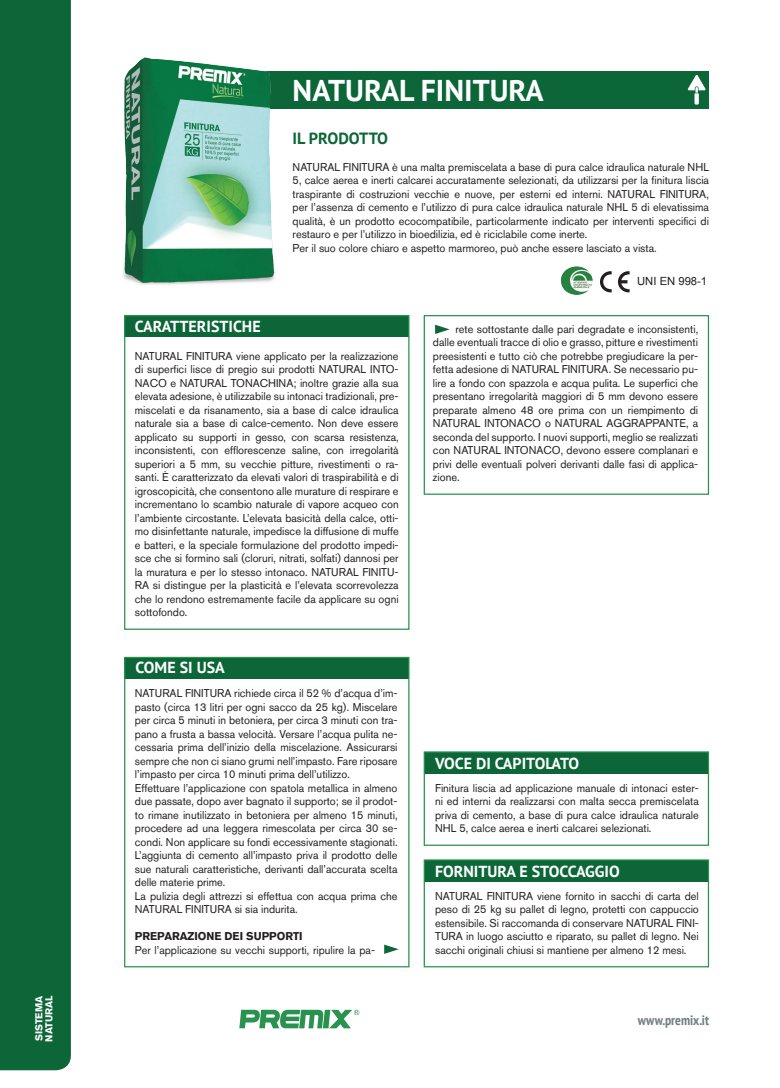
<style>
.page{position:relative;width:780px;height:1088px;background:#fff}
.page>*{position:absolute;margin:0;border:0;box-sizing:border-box;transform-origin:0 0}
.t1{font:700 30px "PT Sans";color:#fff}
.t2{font:700 16.25px "PT Sans";color:#0c6638}
.t3{font:700 15.88px "PT Sans";color:#fff}
.t4{font:700 condensed 13.75px "PT Sans";color:#717f83}
.t5{font:11.25px/13.5px "Akzidenz Grotesk BQ";color:#231f20;text-align:justify}
.t6{font:700 11.25px "Akzidenz Grotesk BQ";color:#231f20}
.t7{font:11.25px "Arial";color:#231f20}
.t8{font:700 10px/10px "Akzidenz Grotesk BQ";color:#fff}
</style>
<div class="page">
<svg style="left:239px;top:1010px;width:120px;height:18px"></svg>
<div style="left:0;top:0;width:71px;height:1070px;background:#0c6638"></div>
<div style="left:245px;top:71px;width:464px;height:38px;background:#0c6638"></div>
<svg style="left:687px;top:75px;width:18px;height:30px"></svg>
<img style="left:560px;top:266px;width:32px;height:29px">
<svg style="left:618px;top:271px;width:11px;height:21px"></svg>
<svg style="left:600px;top:271px;width:11px;height:21px"></svg>
<div style="left:424px;top:752px;width:284px;height:22px;background:#0c6638"></div>
<div style="left:423px;top:751px;width:286px;height:95px;border:1px solid #28924e"></div>
<div style="left:424px;top:860px;width:284px;height:22px;background:#0c6638"></div>
<div style="left:423px;top:859px;width:286px;height:108px;border:1px solid #28924e"></div>
<div style="left:125px;top:316px;width:284px;height:21px;background:#0c6638"></div>
<div style="left:124px;top:315px;width:285px;height:315px;border:1px solid #28924e"></div>
<div style="left:125px;top:657px;width:284px;height:21px;background:#0c6638"></div>
<div style="left:124px;top:657px;width:285px;height:310px;border:1px solid #28924e"></div>
<div style="left:423px;top:315px;width:286px;height:180px;border:1px solid #28924e"></div>
<svg style="left:435px;top:325px;width:14px;height:9px"></svg>
<svg style="left:384px;top:944px;width:14px;height:10px"></svg>
<img style="left:123px;top:57px;width:152px;height:228px">
<p class="t8" style="left:34px;top:1042px;width:48px;rotate:-90deg">SISTEMA<br>NATURAL</p>
<h1 class="t1" style="left:292px;top:70px;width:252px">NATURAL FINITURA</h1>
<h2 class="t2" style="left:292px;top:127px;width:97px">IL PRODOTTO</h2>
<p class="t5" style="left:292px;top:160px;width:418px;text-align:left">NATURAL FINITURA è una malta premiscelata a base di pura calce idraulica naturale NHL 5, calce aerea e inerti calcarei accuratamente selezionati, da utilizzarsi per la finitura liscia traspirante di costruzioni vecchie e nuove, per esterni ed interni. NATURAL FINITURA, per l’assenza di cemento e l’utilizzo di pura calce idraulica naturale NHL 5 di elevatissima qualità, è un prodotto ecocompatibile, particolarmente indicato per interventi specifici di restauro e per l’utilizzo in bioedilizia, ed è riciclabile come inerte.<br>Per il suo colore chiaro e aspetto marmoreo, può anche essere lasciato a vista.</p>
<h3 class="t3" style="left:135px;top:316px;width:127px">CARATTERISTICHE</h3>
<p class="t5" style="left:135px;top:349px;width:265px">NATURAL FINITURA viene applicato per la realizzazione di superfici lisce di pregio sui prodotti NATURAL INTO-NACO e NATURAL TONACHINA; inoltre grazie alla sua elevata adesione, è utilizzabile su intonaci tradizionali, pre&shy;miscelati e da risanamento, sia a base di calce idraulica naturale sia a base di calce-cemento. Non deve essere applicato su supporti in gesso, con scarsa resistenza, inconsistenti, con efflorescenze saline, con irregolarità superiori a 5 mm, su vecchie pitture, rivestimenti o ra&shy;santi. È caratterizzato da elevati valori di traspirabilità e di igroscopicità, che consentono alle murature di respirare e incrementano lo scambio naturale di vapore acqueo con l’ambiente circostante. L’elevata basicità della calce, otti&shy;mo disinfettante naturale, impedisce la diffusione di muffe e batteri, e la speciale formulazione del prodotto impedi&shy;sce che si formino sali (cloruri, nitrati, solfati) dannosi per la muratura e per lo stesso intonaco. NATURAL FINITU-RA si distingue per la plasticità e l’elevata scorrevolezza che lo rendono estremamente facile da applicare su ogni sottofondo.</p>
<h3 class="t3" style="left:135px;top:657px;width:91px">COME SI USA</h3>
<p class="t5" style="left:135px;top:686px;width:264px;text-align:left">NATURAL FINITURA richiede circa il 52 % d’acqua d’im&shy;pasto (circa 13 litri per ogni sacco da 25 kg). Miscelare per circa 5 minuti in betoniera, per circa 3 minuti con tra&shy;pano a frusta a bassa velocità. Versare l’acqua pulita ne&shy;cessaria prima dell’inizio della miscelazione. Assicurarsi sempre che non ci siano grumi nell’impasto. Fare riposare l’impasto per circa 10 minuti prima dell’utilizzo.<br>Effettuare l’applicazione con spatola metallica in almeno due passate, dopo aver bagnato il supporto; se il prodot&shy;to rimane inutilizzato in betoniera per almeno 15 minuti, procedere ad una leggera rimescolata per circa 30 se&shy;condi. Non applicare su fondi eccessivamente stagionati.<br>L’aggiunta di cemento all’impasto priva il prodotto delle sue naturali caratteristiche, derivanti dall’accurata scelta delle materie prime.<br>La pulizia degli attrezzi si effettua con acqua prima che NATURAL FINITURA si sia indurita.</p>
<p class="t6" style="left:135px;top:930px;width:169px">PREPARAZIONE DEI SUPPORTI</p>
<p class="t5" style="left:135px;top:943px;width:242px">Per l’applicazione su vecchi supporti, ripulire la pa-</p>
<p class="t7" style="left:637px;top:274px;width:72px">UNI EN 998-1</p>
<p class="t5" style="left:433px;top:322px;width:267px;text-indent:23px">rete sottostante dalle pari degradate e inconsistenti, dalle eventuali tracce di olio e grasso, pitture e rivestimenti preesistenti e tutto ciò che potrebbe pregiudicare la per&shy;fetta adesione di NATURAL FINITURA. Se necessario pu&shy;lire a fondo con spazzola e acqua pulita. Le superfici che presentano irregolarità maggiori di 5 mm devono essere preparate almeno 48 ore prima con un riempimento di NATURAL INTONACO o NATURAL AGGRAPPANTE, a seconda del supporto. I nuovi supporti, meglio se realizzati con NATURAL INTONACO, devono essere complanari e privi delle eventuali polveri derivanti dalle fasi di applica&shy;zione.</p>
<h3 class="t3" style="left:435px;top:753px;width:145px">VOCE DI CAPITOLATO</h3>
<p class="t5" style="left:435px;top:781px;width:265px">Finitura liscia ad applicazione manuale di intonaci ester&shy;ni ed interni da realizzarsi con malta secca premiscelata priva di cemento, a base di pura calce idraulica naturale NHL 5, calce aerea e inerti calcarei selezionati.</p>
<h3 class="t3" style="left:435px;top:861px;width:186px">FORNITURA E STOCCAGGIO</h3>
<p class="t5" style="left:435px;top:889px;width:265px">NATURAL FINITURA viene fornito in sacchi di carta del peso di 25 kg su pallet di legno, protetti con cappuccio estensibile. Si raccomanda di conservare NATURAL FINI-TURA in luogo asciutto e riparato, su pallet di legno. Nei sacchi originali chiusi si mantiene per almeno 12 mesi.</p>
<p class="t4" style="left:637px;top:1011px;width:73px">www.premix.it</p>
</div>
